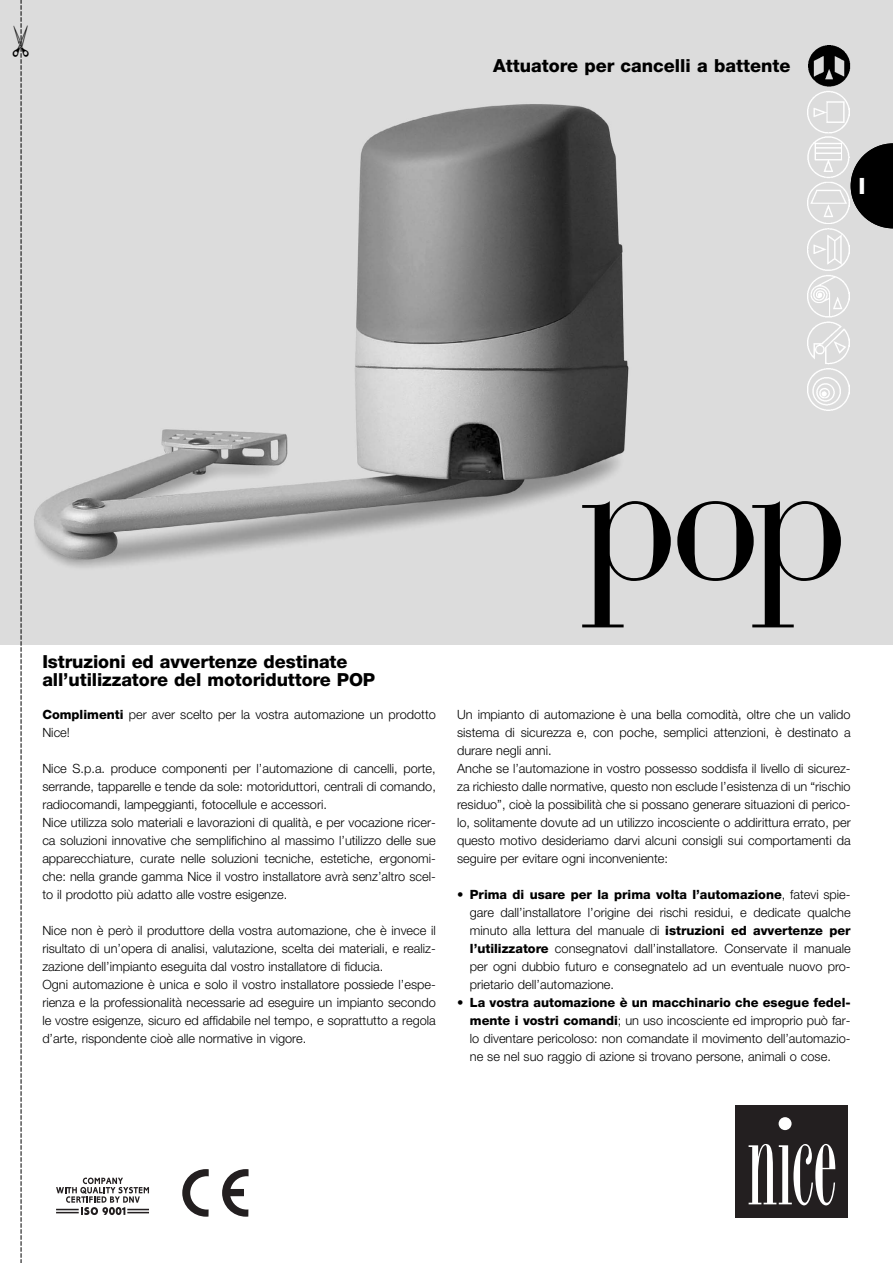
<style>
.page{position:relative;width:893px;height:1263px;background:#fff}
.page>*{position:absolute;margin:0;border:0;box-sizing:border-box;transform-origin:0 0}
.t1{font:180px "Bauer Bodoni";color:#000}
.t2{font:800 22.5px "Helvetica Neue";color:#fff}
.t3{font:800 18px/18px "Helvetica Neue";letter-spacing:-.005em;color:#000}
.t4{font:300 12.75px/18px "Helvetica Neue";color:#000}
.s1{font-weight:800}
</style>
<div class="page">
<img style="left:0;top:0;width:892px;height:644px">
<img style="left:803px;top:89px;width:46px;height:321px">
<img style="left:808px;top:45px;width:50px;height:43px">
<svg style="left:56px;top:1178px;width:93px;height:37px"></svg>
<svg style="left:182px;top:1169px;width:27px;height:48px"></svg>
<svg style="left:222px;top:1169px;width:26px;height:48px"></svg>
<div style="left:734px;top:1103px;width:115px;height:116px;background:linear-gradient(to right,#231f20,#231f20)"></div>
<div style="left:735px;top:1105px;width:113px;height:112px;background:#231f20"></div>
<div style="left:778px;top:1117px;width:13px;height:13px;background:#fff;border-radius:50%"></div>
<svg style="left:748px;top:1143px;width:87px;height:62px"></svg>
<svg style="left:850px;top:143px;width:42px;height:85px;background:#323232"></svg>
<svg style="left:13px;top:0;width:16px;height:1263px"></svg>
<h3 class="t3" style="left:493px;top:58px;width:299px">Attuatore per cancelli a battente</h3>
<h2 class="t2" style="left:858px;top:178px;width:9px">I</h2>
<h3 class="t3" style="left:42px;top:654px;width:334px">Istruzioni ed avvertenze destinate all’utilizzatore del motoriduttore POP</h3>
<p class="t4" style="left:42px;top:706px;width:395px"><span class="s1">Complimenti</span> per aver scelto per la vostra automazione un prodotto<br>Nice!</p>
<p class="t4" style="left:42px;top:760px;width:395px">Nice S.p.a. produce componenti per l’automazione di cancelli, porte, serrande, tapparelle e tende da sole: motoriduttori, centrali di comando, radiocomandi, lampeggianti, fotocellule e accessori.<br>Nice utilizza solo materiali e lavorazioni di qualità, e per vocazione ricer&shy;ca soluzioni innovative che semplifichino al massimo l’utilizzo delle sue apparecchiature, curate nelle soluzioni tecniche, estetiche, ergonomi&shy;che: nella grande gamma Nice il vostro installatore avrà senz’altro scel&shy;to il prodotto più adatto alle vostre esigenze.</p>
<p class="t4" style="left:42px;top:922px;width:395px">Nice non è però il produttore della vostra automazione, che è invece il risultato di un’opera di analisi, valutazione, scelta dei materiali, e realiz&shy;zazione dell’impianto eseguita dal vostro installatore di fiducia.<br>Ogni automazione è unica e solo il vostro installatore possiede l’espe&shy;rienza e la professionalità necessarie ad eseguire un impianto secondo le vostre esigenze, sicuro ed affidabile nel tempo, e soprattutto a regola d’arte, rispondente cioè alle normative in vigore.</p>
<h1 class="t1" style="left:580px;top:447px;width:272px">pop</h1>
<p class="t4" style="left:457px;top:706px;width:395px">Un impianto di automazione è una bella comodità, oltre che un valido sistema di sicurezza e, con poche, semplici attenzioni, è destinato a durare negli anni.<br>Anche se l’automazione in vostro possesso soddisfa il livello di sicurez&shy;za richiesto dalle normative, questo non esclude l’esistenza di un “rischio residuo”, cioè la possibilità che si possano generare situazioni di perico&shy;lo, solitamente dovute ad un utilizzo incosciente o addirittura errato, per questo motivo desideriamo darvi alcuni consigli sui comportamenti da seguire per evitare ogni inconveniente:</p>
<p class="t4" style="left:470px;top:886px;width:382px;text-align:justify;text-indent:-13px">• <span class="s1">Prima di usare per la prima volta l’automazione</span>, fatevi spie&shy;gare dall’installatore l’origine dei rischi residui, e dedicate qualche minuto alla lettura del manuale di <span class="s1">istruzioni ed avvertenze per l’utilizzatore</span> consegnatovi dall’installatore. Conservate il manuale per ogni dubbio futuro e consegnatelo ad un eventuale nuovo pro&shy;prietario dell’automazione.</p>
<p class="t4" style="left:470px;top:994px;width:382px;text-align:justify;text-indent:-13px">• <span class="s1">La vostra automazione è un macchinario che esegue fedel&shy;mente i vostri comandi</span>; un uso incosciente ed improprio può far&shy;lo diventare pericoloso: non comandate il movimento dell’automazio&shy;ne se nel suo raggio di azione si trovano persone, animali o cose.</p>
</div>
